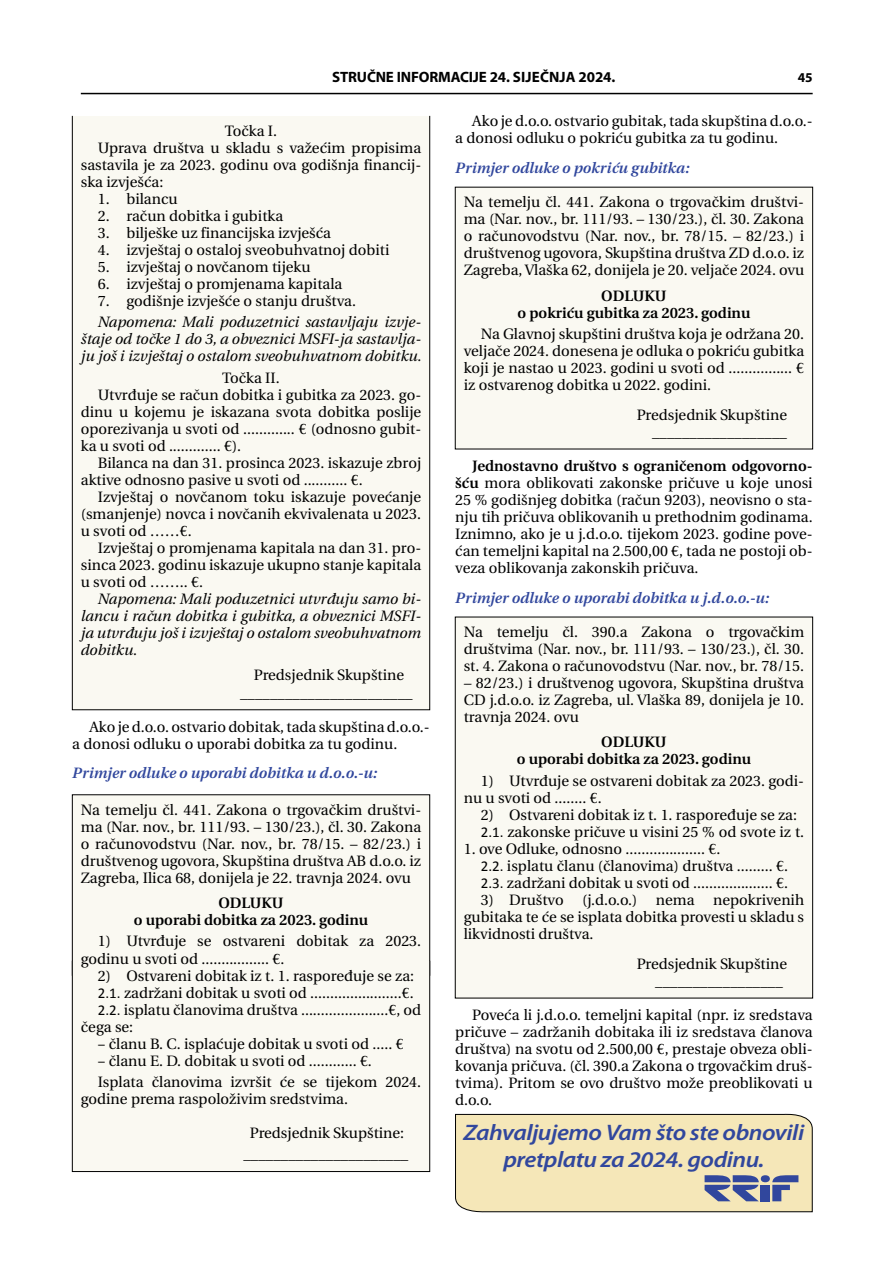
<style>
.page{position:relative;width:885px;height:1263px;background:#fff}
.page>*{position:absolute;margin:0;border:0;box-sizing:border-box;transform-origin:0 0}
.Tekst_glavni{font:italic 600 22.5px/27px "Myriad Pro";letter-spacing:-.02em;color:#31479d;text-align:center;scale:1.11 1}
.okvir_ugovor{font:15px/17.1px "Utopia";color:#000;text-align:justify}
.Tekst_glavni-2{font:15px/17.1px "Utopia";color:#000}
.okvir_ugovor_1red{font:15px/17.1px "Utopia";color:#000;text-align:justify}
.okvir_ugovor-2{font:italic 15px/17.1px "Utopia";color:#000;text-align:justify}
.Primjer_s_tekstom{font:italic 600 15px "Utopia";color:#31479d}
.okvir_ugovor_naslov{font:15px "Utopia";color:#000}
.okvir_ugovor_članak{font:15px "Utopia";color:#000}
.okvir_ugovor_članak-2{font:15px "Utopia";color:#000}
.t1{font:700 15px "Myriad Pro";letter-spacing:-.01em;color:#000}
.t2{font:700 13.5px "Myriad Pro";color:#000}
.s1{font-family:"Calibri"}
.s2{font-family:"Myriad Pro"}
.s3{font-style:italic}
.s4{font-style:inherit}
</style>
<div class="page">
<div style="left:72px;top:116px;width:357px;height:594px;background:#faf9f2"></div>
<div style="left:72px;top:795px;width:357px;height:181px;background:#faf9f2"></div>
<div style="left:72px;top:794px;width:358px;height:182px;border:1px solid #000"></div>
<div style="left:72px;top:961px;width:357px;height:210px;background:#faf9f2"></div>
<div style="left:72px;top:960px;width:358px;height:212px;border:1px solid #000"></div>
<div style="left:455px;top:187px;width:357px;height:262px;background:#faf9f2"></div>
<div style="left:455px;top:187px;width:358px;height:262px;border:1px solid #000"></div>
<div style="left:455px;top:617px;width:357px;height:381px;background:#faf9f2"></div>
<div style="left:455px;top:617px;width:358px;height:381px;border:1px solid #000"></div>
<svg style="left:455px;top:1113px;width:357px;height:100px;background:#e7dbb4"></svg>
<hr style="left:81px;top:93px;width:731px;height:1px;background:#000">
<p class="t1" style="left:332px;top:67px;width:183px">STRUČNE INFORMACIJE 24. SIJEČNJA</p>
<p class="t1" style="left:578px;top:67px;width:38px">2024.</p>
<p class="t2" style="left:797px;top:69px;width:16px">45</p>
<p class="okvir_ugovor_članak" style="left:225px;top:122px;width:54px">Točka I.</p>
<p class="okvir_ugovor" style="left:81px;top:139px;width:342px;text-indent:17px">Uprava društva u skladu s važećim propisima sastavila je za 2023. godinu ova godišnja financij&shy;ska izvješća:</p>
<p class="okvir_ugovor" style="left:98px;top:190px;width:81px">1. bilancu</p>
<p class="okvir_ugovor" style="left:98px;top:207px;width:187px">2. račun dobitka i gubitka</p>
<p class="okvir_ugovor" style="left:98px;top:224px;width:235px">3. bilješke uz financijska izvješća</p>
<p class="okvir_ugovor" style="left:98px;top:241px;width:293px">4. izvještaj o ostaloj sveobuhvatnoj dobiti</p>
<p class="okvir_ugovor" style="left:98px;top:258px;width:214px">5. izvještaj o novčanom tijeku</p>
<p class="okvir_ugovor" style="left:98px;top:275px;width:246px">6. izvještaj o promjenama kapitala</p>
<p class="okvir_ugovor" style="left:98px;top:293px;width:260px">7. godišnje izvješće o stanju društva.</p>
<p class="okvir_ugovor-2" style="left:81px;top:314px;width:342px;text-indent:17px">Napomena: Mali poduzetnici sastavljaju izvje&shy;štaje od točke 1 do 3, a obveznici MSFI-ja sastavlja&shy;ju još i izvještaj o ostalom sveobuhvatnom dobitku.</p>
<p class="okvir_ugovor_članak" style="left:222px;top:369px;width:59px">Točka II.</p>
<p class="okvir_ugovor" style="left:81px;top:386px;width:342px;text-indent:17px">Utvrđuje se račun dobitka i gubitka za 2023. go&shy;dinu u kojemu je iskazana svota dobitka poslije oporezivanja u svoti od ............. € (odnosno gubit&shy;ka u svoti od ............. €).</p>
<p class="okvir_ugovor" style="left:81px;top:454px;width:342px;text-indent:17px">Bilanca na dan 31. prosinca 2023. iskazuje zbroj aktive odnosno pasive u svoti od ........... €.</p>
<p class="okvir_ugovor" style="left:81px;top:488px;width:342px;text-indent:17px">Izvještaj o novčanom toku iskazuje povećanje (smanjenje) novca i novčanih ekvivalenata u 2023. u svoti od ……€.</p>
<p class="okvir_ugovor" style="left:81px;top:539px;width:342px;text-indent:17px">Izvještaj o promjenama kapitala na dan 31. pro&shy;sinca 2023. godinu iskazuje ukupno stanje kapitala u svoti od …….. €.</p>
<p class="okvir_ugovor-2" style="left:81px;top:590px;width:342px;text-indent:17px">Napomena: Mali poduzetnici utvrđuju samo bi&shy;lancu i račun dobitka i gubitka, a obveznici MSFI&shy;ja utvrđuju još i izvještaj o ostalom sveobuhvatnom dobitku.</p>
<p class="okvir_ugovor" style="left:254px;top:667px;width:152px">Predsjednik Skupštine</p>
<p class="okvir_ugovor" style="left:240px;top:684px;width:174px">_______________________</p>
<p class="Tekst_glavni-2" style="left:72px;top:718px;width:359px;text-indent:17px">Ako je d.o.o. ostvario dobitak, tada skupština d.o.o.- a donosi odluku o uporabi dobitka za tu godinu.</p>
<p class="Primjer_s_tekstom" style="left:72px;top:765px;width:306px">Primjer odluke o uporabi dobitka u d.o.o.-u:</p>
<p class="okvir_ugovor_1red" style="left:81px;top:801px;width:342px">Na temelju čl. 441. Zakona o trgovačkim društvi&shy;ma (Nar. nov., br. 111/93. – 130/23.), čl. 30. Zakona o računovodstvu (Nar. nov., br. 78/15. – 82/23.) i društvenog ugovora, Skupština društva AB d.o.o. iz Zagreba, Ilica 68, donijela je 22. travnja 2024. ovu</p>
<p class="okvir_ugovor_naslov" style="left:218px;top:894px;width:67px">ODLUKU</p>
<p class="okvir_ugovor_naslov" style="left:134px;top:912px;width:236px">o uporabi dobitka za 2023. godinu</p>
<p class="okvir_ugovor" style="left:81px;top:933px;width:342px;text-indent:17px">1) Utvrđuje se ostvareni dobitak za 2023. godinu u svoti od ................. €.</p>
<p class="okvir_ugovor" style="left:98px;top:967px;width:318px">2) Ostvareni dobitak iz t. 1. raspoređuje se za:</p>
<p class="okvir_ugovor" style="left:98px;top:984px;width:317px"><span class="s1">2.1.</span> zadržani dobitak u svoti od .......................€.</p>
<p class="okvir_ugovor" style="left:81px;top:1001px;width:342px;text-indent:17px"><span class="s1">2.2.</span> isplatu članovima društva ......................€, od čega se:</p>
<p class="okvir_ugovor" style="left:98px;top:1035px;width:307px"><span class="s2">–</span> članu B. C. isplaćuje dobitak u svoti od ..... €</p>
<p class="okvir_ugovor" style="left:98px;top:1052px;width:275px"><span class="s2">–</span> članu E. D. dobitak u svoti od ............ €.</p>
<p class="okvir_ugovor" style="left:81px;top:1073px;width:342px;text-indent:17px">Isplata članovima izvršit će se tijekom 2024. godine prema raspoloživim sredstvima.</p>
<p class="okvir_ugovor_članak" style="left:250px;top:1124px;width:156px">Predsjednik Skupštine:</p>
<p class="okvir_ugovor_članak" style="left:243px;top:1146px;width:166px">______________________</p>
<p class="Tekst_glavni-2" style="left:455px;top:113px;width:359px;text-indent:17px">Ako je d.o.o. ostvario gubitak, tada skupština d.o.o.- a donosi odluku o pokriću gubitka za tu godinu.</p>
<p class="Primjer_s_tekstom" style="left:455px;top:159px;width:236px">Primjer odluke o pokriću gubitka:</p>
<p class="okvir_ugovor_1red" style="left:463px;top:194px;width:342px">Na temelju čl. 441. Zakona o trgovačkim društvi&shy;ma (Nar. nov., br. 111/93. <span class="s3">–</span> 130/23.), čl. 30. Zakona o računovodstvu (Nar. nov., br. 78/15. <span class="s3">–</span> 82/23.) i društvenog ugovora, Skupština društva ZD d.o.o. iz Zagreba, Vlaška 62, donijela je 20. veljače 2024. ovu</p>
<p class="okvir_ugovor_naslov" style="left:601px;top:287px;width:67px">ODLUKU</p>
<p class="okvir_ugovor_naslov" style="left:517px;top:304px;width:234px">o pokriću gubitka za 2023. godinu</p>
<p class="okvir_ugovor" style="left:463px;top:326px;width:342px;text-indent:17px">Na Glavnoj skupštini društva koja je održana 20. veljače 2024. donesena je odluka o pokriću gubitka koji je nastao u 2023. godini u svoti od ................ € iz ostvarenog dobitka u 2022. godini.</p>
<p class="okvir_ugovor" style="left:636px;top:406px;width:152px">Predsjednik Skupštine</p>
<p class="okvir_ugovor" style="left:652px;top:423px;width:136px">__________________</p>
<p class="Tekst_glavni-2" style="left:455px;top:457px;width:359px;text-align:justify;text-indent:17px"><span class="s4">Jednostavno društvo s ograničenom odgovorno&shy;šću</span> mora oblikovati zakonske pričuve u koje unosi 25 % godišnjeg dobitka (račun 9203), neovisno o sta&shy;nju tih pričuva oblikovanih u prethodnim godinama.<br>Iznimno, ako je u j.d.o.o. tijekom 2023. godine pove&shy;ćan temeljni kapital na 2.500,00 €, tada ne postoji ob&shy;veza oblikovanja zakonskih pričuva.</p>
<p class="Primjer_s_tekstom" style="left:455px;top:589px;width:315px">Primjer odluke o uporabi dobitka u j.d.o.o.-u:</p>
<p class="okvir_ugovor_1red" style="left:463px;top:623px;width:342px">Na temelju čl. 390.a Zakona o trgovačkim društvima (Nar. nov., br. 111/93. – 130/23.), čl. 30. st. 4. Zakona o računovodstvu (Nar. nov., br. 78/15.</p>
<p class="okvir_ugovor_1red" style="left:463px;top:674px;width:342px"><span class="s3">–</span> 82/23.) i društvenog ugovora, Skupština društva CD j.d.o.o. iz Zagreba, ul. Vlaška 89, donijela je 10. travnja 2024. ovu</p>
<p class="okvir_ugovor_članak-2" style="left:601px;top:734px;width:67px">ODLUKU</p>
<p class="okvir_ugovor_članak-2" style="left:516px;top:751px;width:236px">o uporabi dobitka za 2023. godinu</p>
<p class="okvir_ugovor" style="left:463px;top:772px;width:342px;text-indent:17px">1) Utvrđuje se ostvareni dobitak za 2023. godi&shy;nu u svoti od ........ €.</p>
<p class="okvir_ugovor" style="left:480px;top:806px;width:318px">2) Ostvareni dobitak iz t. 1. raspoređuje se za:</p>
<p class="okvir_ugovor" style="left:480px;top:823px;width:325px"><span class="s1">2.1.</span> zakonske pričuve u visini 25 % od svote iz t.</p>
<p class="okvir_ugovor" style="left:463px;top:840px;width:258px">1. ove Odluke, odnosno .................... €.</p>
<p class="okvir_ugovor" style="left:480px;top:857px;width:309px"><span class="s1">2.2.</span> isplatu članu (članovima) društva ......... €.</p>
<p class="okvir_ugovor" style="left:480px;top:874px;width:309px"><span class="s1">2.3.</span> zadržani dobitak u svoti od .................... €.</p>
<p class="okvir_ugovor" style="left:463px;top:891px;width:342px;text-indent:17px">3) Društvo (j.d.o.o.) nema nepokrivenih gubitaka te će se isplata dobitka provesti u skladu s likvidnosti društva.</p>
<p class="okvir_ugovor" style="left:636px;top:955px;width:152px">Predsjednik Skupštine</p>
<p class="okvir_ugovor" style="left:655px;top:972px;width:129px">_________________</p>
<p class="Tekst_glavni-2" style="left:455px;top:1006px;width:359px;text-align:justify;text-indent:17px">Poveća li j.d.o.o. temeljni kapital (npr. iz sredstava pričuve – zadržanih dobitaka ili iz sredstava članova društva) na svotu od 2.500,00 €, prestaje obveza obli&shy;kovanja pričuva. (čl. 390.a Zakona o trgovačkim druš&shy;tvima). Pritom se ovo društvo može preoblikovati u d.o.o.</p>
<p class="Tekst_glavni" style="left:463px;top:1118px;width:308px">Zahvaljujemo Vam što ste obnovili pretplatu za 2024. godinu.</p>
</div>
